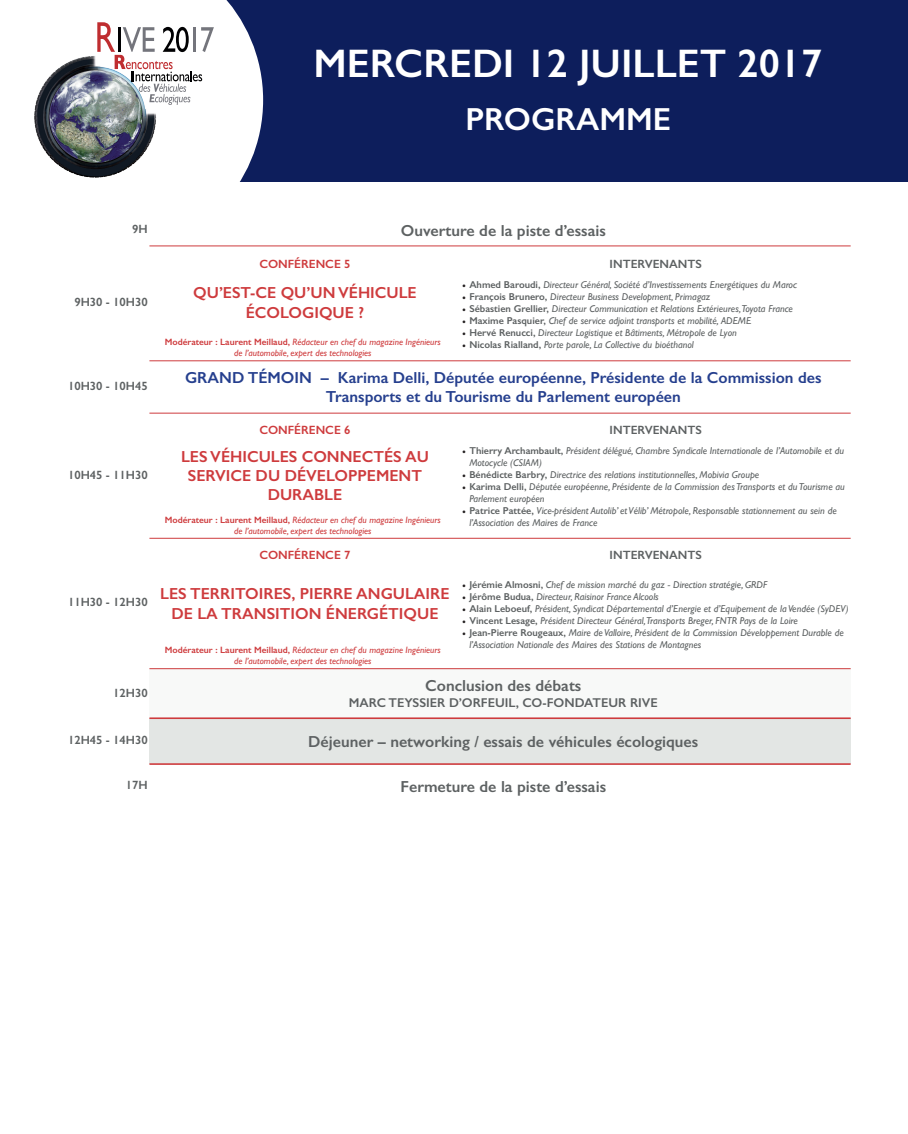
<style>
.page{position:relative;width:908px;height:1134px;background:#fff}
.page>*{position:absolute;margin:0;border:0;box-sizing:border-box;transform-origin:0 0}
.t1{font:600 40px "Gill Sans";color:#fff}
.t2{font:600 32px "Gill Sans";color:#fff}
.t3{font:600 16px/19.2px "Gill Sans";color:#ce3b3d;text-align:center}
.t4{font:600 16px "Gill Sans";color:#5d6162}
.t5{font:600 16px/19.2px "Gill Sans";color:#253f8e;text-align:center}
.t6{font:600 12.8px "Gill Sans";color:#5d6162}
.t7{font:600 12px "Gill Sans";color:#5d6162}
.t8{font:600 12px "Gill Sans";color:#ce3b3d}
.t9{font:italic 10px/12px "Gill Sans";color:#5d6162}
.t10{font:italic 9.2px/11px "Gill Sans";color:#ce3b3d;text-align:center}
.s1{font-family:"Minion Pro";font-style:normal;color:#231f20}
.s2{font-weight:600;font-style:normal}
</style>
<div class="page">
<div style="left:0;top:0;width:907px;height:181px;background:#0d1e5c"></div>
<div style="left:0;top:0;width:263px;height:246px;background:#fff"></div>
<img style="left:34px;top:22px;width:180px;height:156px">
<img style="left:40px;top:56px;width:52px;height:35px">
<svg style="left:97px;top:22px;width:117px;height:83px"></svg>
<div style="left:149px;top:668px;width:701px;height:50px;background:#f8f9f8"></div>
<div style="left:149px;top:718px;width:701px;height:45px;background:#e3e6e4"></div>
<hr style="left:149px;top:246px;width:701px;height:1px;background:#ce3b3d">
<hr style="left:149px;top:361px;width:701px;height:1px;background:#ce3b3d">
<hr style="left:149px;top:413px;width:701px;height:1px;background:#ce3b3d">
<hr style="left:149px;top:538px;width:701px;height:1px;background:#ce3b3d">
<hr style="left:149px;top:668px;width:701px;height:1px;background:#ce3b3d">
<hr style="left:149px;top:717px;width:701px;height:2px;background:#ce3b3d">
<hr style="left:149px;top:763px;width:701px;height:2px;background:#ce3b3d">
<h1 class="t1" style="left:313px;top:40px;width:510px">MERCREDI 12 JUILLET 2017</h1>
<h2 class="t2" style="left:465px;top:100px;width:207px">PROGRAMME</h2>
<p class="t7" style="left:132px;top:222px;width:17px">9H</p>
<h3 class="t4" style="left:400px;top:220px;width:206px">Ouverture de la piste d’essais</h3>
<p class="t7" style="left:74px;top:295px;width:75px">9H30 - 10H30</p>
<p class="t7" style="left:68px;top:378px;width:81px">10H30 - 10H45</p>
<p class="t7" style="left:68px;top:467px;width:81px">10H45 - 11H30</p>
<p class="t7" style="left:68px;top:595px;width:81px">11H30 - 12H30</p>
<p class="t7" style="left:113px;top:685px;width:36px">12H30</p>
<p class="t8" style="left:259px;top:257px;width:93px">CONFÉRENCE 5</p>
<p class="t7" style="left:609px;top:257px;width:94px">INTERVENANTS</p>
<h3 class="t3" style="left:193px;top:283px;width:225px">QU’EST-CE QU’UN VÉHICULE<br>ÉCOLOGIQUE ?</h3>
<p class="t9" style="left:462px;top:279px;width:336px"><span class="s1">•</span> <span class="s2">Ahmed Baroudi,</span> Directeur Général, Société d’Investissements Energétiques du Maroc</p>
<p class="t9" style="left:462px;top:291px;width:250px"><span class="s1">•</span> <span class="s2">François Brunero,</span> Directeur Business Development, Primagaz</p>
<p class="t9" style="left:462px;top:303px;width:332px"><span class="s1">•</span> <span class="s2">Sébastien Grellier,</span> Directeur Communication et Relations Extérieures,Toyota France</p>
<p class="t9" style="left:462px;top:315px;width:290px"><span class="s1">•</span> <span class="s2">Maxime Pasquier,</span> Chef de service adjoint transports et mobilité, ADEME</p>
<p class="t9" style="left:462px;top:327px;width:276px"><span class="s1">•</span> <span class="s2">Hervé Renucci,</span> Directeur Logistique et Bâtiments, Métropole de Lyon</p>
<p class="t9" style="left:462px;top:339px;width:233px"><span class="s1">•</span> <span class="s2">Nicolas Rialland,</span> Porte parole, La Collective du bioéthanol</p>
<p class="t10" style="left:165px;top:337px;width:277px"><span class="s2">Modérateur : Laurent Meillaud,</span> Rédacteur en chef du magazine Ingénieurs de l’automobile, expert des technologies</p>
<h3 class="t5" style="left:185px;top:367px;width:637px">GRAND TÉMOIN – Karima Delli, Députée européenne, Présidente de la Commission des<br>Transports et du Tourisme du Parlement européen</h3>
<p class="t8" style="left:259px;top:423px;width:93px">CONFÉRENCE 6</p>
<p class="t7" style="left:609px;top:423px;width:94px">INTERVENANTS</p>
<h3 class="t3" style="left:181px;top:447px;width:249px">LES VÉHICULES CONNECTÉS AU<br>SERVICE DU DÉVELOPPEMENT<br>DURABLE</h3>
<p class="t9" style="left:469px;top:445px;width:376px;text-indent:-7px"><span class="s1">•</span> <span class="s2">Thierry Archambault,</span> Président délégué, Chambre Syndicale Internationale de l’Automobile et du<br>Motocycle (CSIAM)</p>
<p class="t9" style="left:462px;top:469px;width:298px"><span class="s1">•</span> <span class="s2">Bénédicte Barbry,</span> Directrice des relations institutionnelles, Mobivia Groupe</p>
<p class="t9" style="left:469px;top:481px;width:377px;text-indent:-7px"><span class="s1">•</span> <span class="s2">Karima Delli,</span> Députée européenne, Présidente de la Commission des Transports et du Tourisme au<br>Parlement européen</p>
<p class="t9" style="left:469px;top:505px;width:369px;text-indent:-7px"><span class="s1">•</span> <span class="s2">Patrice Pattée,</span> Vice-président Autolib’ et Vélib’ Métropole, Responsable stationnement au sein de l’Association des Maires de France</p>
<p class="t10" style="left:165px;top:515px;width:277px"><span class="s2">Modérateur : Laurent Meillaud,</span> Rédacteur en chef du magazine Ingénieurs de l’automobile, expert des technologies</p>
<p class="t8" style="left:259px;top:548px;width:93px">CONFÉRENCE 7</p>
<p class="t7" style="left:609px;top:548px;width:94px">INTERVENANTS</p>
<h3 class="t3" style="left:160px;top:584px;width:291px">LES TERRITOIRES, PIERRE ANGULAIRE<br>DE LA TRANSITION ÉNERGÉTIQUE</h3>
<p class="t9" style="left:462px;top:579px;width:306px"><span class="s1">•</span> <span class="s2">Jérémie Almosni,</span> Chef de mission marché du gaz - Direction stratégie, GRDF</p>
<p class="t9" style="left:462px;top:591px;width:198px"><span class="s1">•</span> <span class="s2">Jérôme Budua,</span> Directeur, Raisinor France Alcools</p>
<p class="t9" style="left:462px;top:603px;width:388px"><span class="s1">•</span> <span class="s2">Alain Leboeuf,</span> Président, Syndicat Départemental d’Energie et d’Equipement de la Vendée (SyDEV)</p>
<p class="t9" style="left:462px;top:615px;width:337px"><span class="s1">•</span> <span class="s2">Vincent Lesage,</span> Président Directeur Général,Transports Breger, FNTR Pays de la Loire</p>
<p class="t9" style="left:469px;top:627px;width:376px;text-indent:-7px"><span class="s1">•</span> <span class="s2">Jean-Pierre Rougeaux,</span> Maire de Valloire, Président de la Commission Développement Durable de l’Association Nationale des Maires des Stations de Montagnes</p>
<p class="t10" style="left:165px;top:645px;width:277px"><span class="s2">Modérateur : Laurent Meillaud,</span> Rédacteur en chef du magazine Ingénieurs de l’automobile, expert des technologies</p>
<h3 class="t4" style="left:425px;top:676px;width:157px">Conclusion des débats</h3>
<p class="t6" style="left:348px;top:695px;width:310px">MARC TEYSSIER D’ORFEUIL, CO-FONDATEUR RIVE</p>
<p class="t7" style="left:68px;top:733px;width:81px">12H45 - 14H30</p>
<h3 class="t4" style="left:308px;top:731px;width:391px">Déjeuner – networking / essais de véhicules écologiques</h3>
<p class="t7" style="left:126px;top:778px;width:23px">17H</p>
<h3 class="t4" style="left:400px;top:777px;width:207px">Fermeture de la piste d’essais</h3>
</div>
